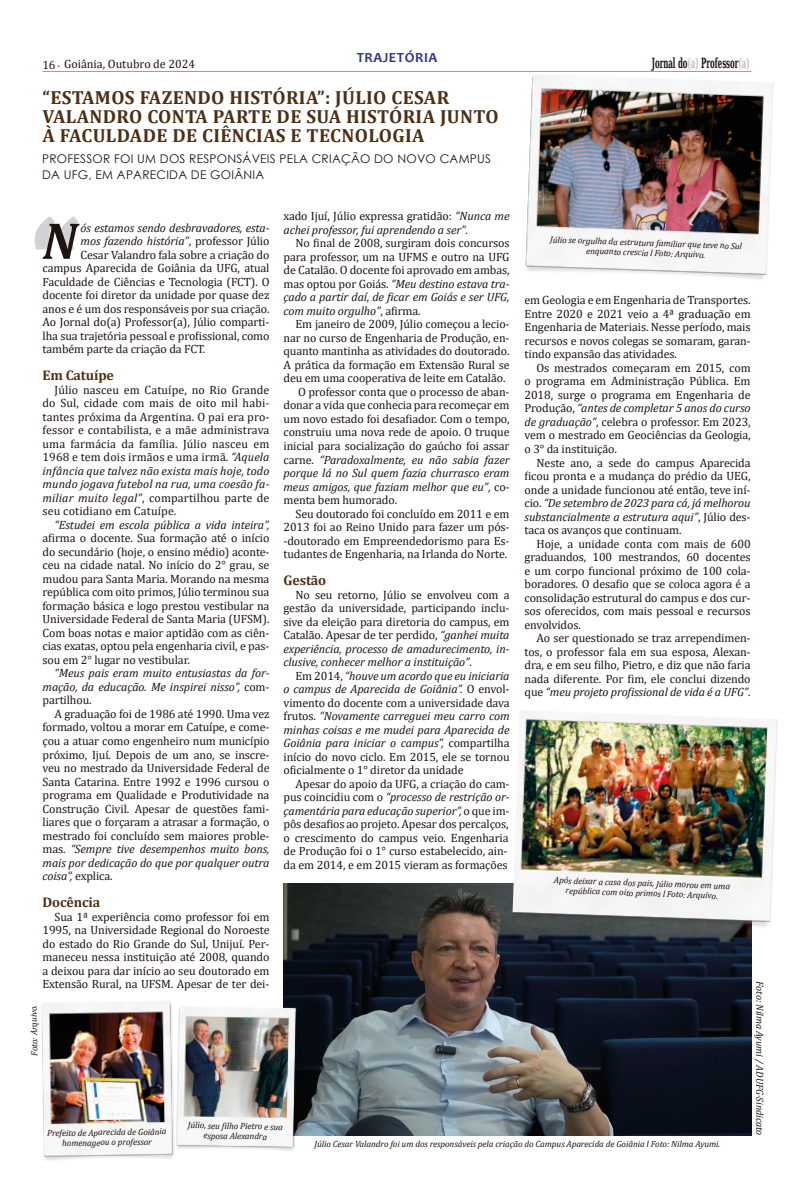
<style>
.page{position:relative;width:794px;height:1191px;background:#fff}
.page>*{position:absolute;margin:0;border:0;box-sizing:border-box;transform-origin:0 0}
.Texto{font:italic 700 52.5px "Cambria";color:#1f1411}
.Olho{font:700 19px/19px "Cambria";letter-spacing:.02em;color:#4e2f13}
.t1{font:700 14px "DejaVu Serif";color:#1f1411;scale:.5 1}
.Texto-2{font:700 14px "Cambria";letter-spacing:-.01em;color:#4e3013}
.t2{font:700 14px "Candara";letter-spacing:.04em;color:#2f3689}
.Texto-3{font:12px/13.5px "Cambria";letter-spacing:-.01em;color:#1f1411;text-align:justify}
.Texto-4{font:italic 12px/13.5px "Cambria";letter-spacing:-.01em;color:#1f1411;text-align:justify}
.Olho-2{font:12px/16px "Century Gothic";letter-spacing:.02em;color:#1f1411}
.Olho-3{font:italic 10px "Cambria";letter-spacing:-.01em;color:#1f1411}
.Olho-4{font:italic 9px/10px "Cambria";letter-spacing:-.01em;color:#1f1411;text-align:center}
.s1{font-family:"Minion Pro"}
.s2{color:#bebebe}
.s3{font-style:normal}
.s4{font-style:italic}
</style>
<div class="page">
<hr style="left:43px;top:71px;width:708px;height:1px;background:#f28e11">
<svg style="left:35px;top:216px;width:43px;height:33px"></svg>
<img style="left:283px;top:883px;width:468px;height:252px">
<img style="left:512px;top:711px;width:266px;height:223px">
<img style="left:41px;top:1001px;width:134px;height:159px">
<img style="left:176px;top:1004px;width:121px;height:147px">
<img style="left:525px;top:71px;width:249px;height:209px">
<p class="t2" style="left:357px;top:49px;width:82px">TRAJETÓRIA</p>
<p class="Texto-3" style="left:43px;top:57px;width:154px">16 <span class="s1">∙</span> Goiânia, Outubro de 2024</p>
<p class="t1" style="left:651px;top:52px;width:198px">Jornal do<span class="s2">(a)</span> Professor<span class="s2">(a)</span></p>
<p class="Olho" style="left:43px;top:88px;width:457px">“ESTAMOS FAZENDO HISTÓRIA”: JÚLIO CESAR<br>VALANDRO CONTA PARTE DE SUA HISTÓRIA JUNTO<br>À FACULDADE DE CIÊNCIAS E TECNOLOGIA</p>
<p class="Olho-2" style="left:42px;top:150px;width:450px">PROFESSOR FOI UM DOS RESPONSÁVEIS PELA CRIAÇÃO DO NOVO CAMPUS<br>DA UFG, EM APARECIDA DE GOIÂNIA</p>
<p class="Texto-4" style="left:283px;top:209px;width:228px"><span class="s3">xado Ijuí, Júlio expressa gratidão:</span> “Nunca me achei professor, fui aprendendo a ser”<span class="s3">.</span></p>
<p class="Texto-3" style="left:283px;top:236px;width:228px;text-indent:12px">No final de 2008, surgiram dois concursos para professor, um na UFMS e outro na UFG de Catalão. O docente foi aprovado em ambas, mas optou por Goiás. <span class="s4">“Meu destino estava tra&shy;çado a partir daí, de ficar em Goiás e ser UFG, com muito orgulho”</span>, afirma.</p>
<p class="Texto-3" style="left:283px;top:317px;width:227px;text-indent:12px">Em janeiro de 2009, Júlio começou a lecio&shy;nar no curso de Engenharia de Produção, en&shy;quanto mantinha as atividades do doutorado.<br>A prática da formação em Extensão Rural se deu em uma cooperativa de leite em Catalão.</p>
<p class="Texto-3" style="left:283px;top:385px;width:228px;text-indent:15px">O professor conta que o processo de aban&shy;donar a vida que conhecia para recomeçar em um novo estado foi desafiador. Com o tempo, construiu uma nova rede de apoio. O truque inicial para socialização do gaúcho foi assar carne. <span class="s4">“Paradoxalmente, eu não sabia fazer porque lá no Sul quem fazia churrasco eram meus amigos, que faziam melhor que eu”</span>, co&shy;menta bem humorado.</p>
<p class="Texto-3" style="left:283px;top:506px;width:228px;text-indent:12px">Seu doutorado foi concluído em 2011 e em 2013 foi ao Reino Unido para fazer um pós--doutorado em Empreendedorismo para Es&shy;tudantes de Engenharia, na Irlanda do Norte.</p>
<p class="Texto-2" style="left:283px;top:570px;width:44px">Gestão</p>
<p class="Texto-3" style="left:283px;top:587px;width:228px;text-indent:12px">No seu retorno, Júlio se envolveu com a gestão da universidade, participando inclu&shy;sive da eleição para diretoria do campus, em Catalão. Apesar de ter perdido, <span class="s4">“ganhei muita experiência, processo de amadurecimento, in&shy;clusive, conhecer melhor a instituição”</span>.</p>
<p class="Texto-4" style="left:283px;top:668px;width:228px;text-indent:12px"><span class="s3">Em 2014,</span> “houve um acordo que eu iniciaria o campus de Aparecida de Goiânia”. <span class="s3">O envol&shy;vimento do docente com a universidade dava frutos.</span> “Novamente carreguei meu carro com minhas coisas e me mudei para Aparecida de Goiânia para iniciar o campus”, <span class="s3">compartilha início do novo ciclo. Em 2015, ele se tornou oficialmente o 1° diretor da unidade</span></p>
<p class="Texto-3" style="left:283px;top:776px;width:228px;text-align:left;text-indent:12px">Apesar do apoio da UFG, a criação do cam&shy;pus coincidiu com o <span class="s4">“processo de restrição or&shy;çamentária para educação superior”,</span> o que im&shy;pôs desafios ao projeto. Apesar dos percalços, o crescimento do campus veio. Engenharia de Produção foi o 1° curso estabelecido, ain&shy;da em 2014, e em 2015 vieram as formações</p>
<p class="Texto" style="left:42px;top:204px;width:36px">N</p>
<p class="Texto-4" style="left:81px;top:220px;width:190px">ós estamos sendo desbravadores, esta-</p>
<p class="Olho-4" style="left:550px;top:234px;width:193px;rotate:2deg">Júlio se orgulha da estrutura familiar que teve no Sul enquanto crescia l Foto: Arquivo.</p>
<p class="Texto-4" style="left:81px;top:234px;width:190px">mos fazendo história”<span class="s3">, professor Júlio</span></p>
<p class="Texto-3" style="left:81px;top:248px;width:190px">Cesar Valandro fala sobre a criação do</p>
<p class="Texto-3" style="left:43px;top:261px;width:228px">campus Aparecida de Goiânia da UFG, atual</p>
<p class="Texto-3" style="left:43px;top:275px;width:228px">Faculdade de Ciências e Tecnologia (FCT). O</p>
<p class="Texto-3" style="left:43px;top:288px;width:228px">docente foi diretor da unidade por quase dez</p>
<p class="Texto-3" style="left:43px;top:302px;width:228px">anos e é um dos responsáveis por sua criação.</p>
<p class="Texto-3" style="left:43px;top:315px;width:228px">Ao Jornal do(a) Professor(a), Júlio comparti-</p>
<p class="Texto-3" style="left:43px;top:329px;width:228px">lha sua trajetória pessoal e profissional, como</p>
<p class="Texto-3" style="left:43px;top:342px;width:164px">também parte da criação da FCT.</p>
<p class="Texto-2" style="left:43px;top:366px;width:73px">Em Catuípe</p>
<p class="Texto-3" style="left:43px;top:383px;width:228px;text-indent:12px">Júlio nasceu em Catuípe, no Rio Grande do Sul, cidade com mais de oito mil habi&shy;tantes próxima da Argentina. O pai era pro&shy;fessor e contabilista, e a mãe administrava uma farmácia da família. Júlio nasceu em 1968 e tem dois irmãos e uma irmã. <span class="s4">“Aquela infância que talvez não exista mais hoje, todo mundo jogava futebol na rua, uma coesão fa&shy;miliar muito legal”</span>, compartilhou parte de seu cotidiano em Catuípe.</p>
<p class="Texto-3" style="left:43px;top:518px;width:228px;text-indent:12px"><span class="s4">“Estudei em escola pública a vida inteira”, </span>afirma o docente. Sua formação até o início do secundário (hoje, o ensino médio) aconte&shy;ceu na cidade natal. No início do 2° grau, se mudou para Santa Maria. Morando na mesma república com oito primos, Júlio terminou sua formação básica e logo prestou vestibular na Universidade Federal de Santa Maria (UFSM).<br>Com boas notas e maior aptidão com as ciên&shy;cias exatas, optou pela engenharia civil, e pas&shy;sou em 2° lugar no vestibular.</p>
<p class="Texto-4" style="left:43px;top:666px;width:228px;text-indent:12px">“Meus pais eram muito entusiastas da for&shy;mação, da educação. Me inspirei nisso”, <span class="s3">com&shy;partilhou.</span></p>
<p class="Texto-3" style="left:43px;top:707px;width:228px;text-indent:12px">A graduação foi de 1986 até 1990. Uma vez formado, voltou a morar em Catuípe, e come&shy;çou a atuar como engenheiro num município próximo, Ijuí. Depois de um ano, se inscre&shy;veu no mestrado da Universidade Federal de Santa Catarina. Entre 1992 e 1996 cursou o programa em Qualidade e Produtividade na Construção Civil. Apesar de questões fami&shy;liares que o forçaram a atrasar a formação, o mestrado foi concluído sem maiores proble&shy;mas. <span class="s4">“Sempre tive desempenhos muito bons, mais por dedicação do que por qualquer outra coisa”,</span> explica.</p>
<p class="Texto-2" style="left:43px;top:892px;width:59px">Docência</p>
<p class="Texto-3" style="left:43px;top:909px;width:228px;text-indent:12px">Sua 1ª experiência como professor foi em 1995, na Universidade Regional do Noroeste do estado do Rio Grande do Sul, Unijuí. Per&shy;maneceu nessa instituição até 2008, quando a deixou para dar início ao seu doutorado em Extensão Rural, na UFSM. Apesar de ter dei-</p>
<p class="Texto-3" style="left:524px;top:293px;width:228px">em Geologia e em Engenharia de Transportes.<br>Entre 2020 e 2021 veio a 4ª graduação em Engenharia de Materiais. Nesse período, mais recursos e novos colegas se somaram, garan&shy;tindo expansão das atividades.</p>
<p class="Texto-3" style="left:524px;top:361px;width:228px;text-indent:12px">Os mestrados começaram em 2015, com o programa em Administração Pública. Em 2018, surge o programa em Engenharia de Produção, <span class="s4">“antes de completar 5 anos do curso de graduação”</span>, celebra o professor. Em 2023, vem o mestrado em Geociências da Geologia, o 3° da instituição.</p>
<p class="Texto-3" style="left:524px;top:455px;width:228px;text-indent:12px">Neste ano, a sede do campus Aparecida ficou pronta e a mudança do prédio da UEG, onde a unidade funcionou até então, teve iní&shy;cio. <span class="s4">“De setembro de 2023 para cá, já melhorou substancialmente a estrutura aqui”</span>, Júlio des&shy;taca os avanços que continuam.</p>
<p class="Texto-3" style="left:524px;top:536px;width:228px;text-indent:12px">Hoje, a unidade conta com mais de 600 graduandos, 100 mestrandos, 60 docentes e um corpo funcional próximo de 100 cola&shy;boradores. O desafio que se coloca agora é a consolidação estrutural do campus e dos cur&shy;sos oferecidos, com mais pessoal e recursos envolvidos.</p>
<p class="Texto-3" style="left:524px;top:631px;width:228px;text-indent:12px">Ao ser questionado se traz arrependimen&shy;tos, o professor fala em sua esposa, Alexan&shy;dra, e em seu filho, Pietro, e diz que não faria nada diferente. Por fim, ele conclui dizendo que <span class="s4">“meu projeto profissional de vida é a UFG”</span>.</p>
<p class="Olho-4" style="left:554px;top:874px;width:178px;rotate:2deg">Após deixar a casa dos pais, Júlio morou em uma</p>
<p class="Olho-4" style="left:566px;top:885px;width:154px;rotate:2deg">república com oito primos l Foto: Arquivo.</p>
<p class="Olho-3" style="left:767px;top:981px;width:155px;rotate:90deg">Foto: Nilma Ayumi / ADUFG-Sindicato</p>
<p class="Olho-4" style="left:29px;top:1056px;width:52px;rotate:-91deg">Foto: Arquivo.</p>
<p class="Olho-4" style="left:188px;top:1119px;width:97px;rotate:1deg">Júlio, seu filho Pietro e sua esposa Alexandra</p>
<p class="Olho-4" style="left:47px;top:1128px;width:121px;rotate:-1deg">Prefeito de Aparecida de Goiânia</p>
<p class="Olho-4" style="left:62px;top:1137px;width:91px;rotate:-1deg">homenageou o professor</p>
<p class="Olho-4" style="left:315px;top:1138px;width:407px">Júlio Cesar Valandro foi um dos responsáveis pela criação do Campus Aparecida de Goiânia l Foto: Nilma Ayumi.</p>
</div>
